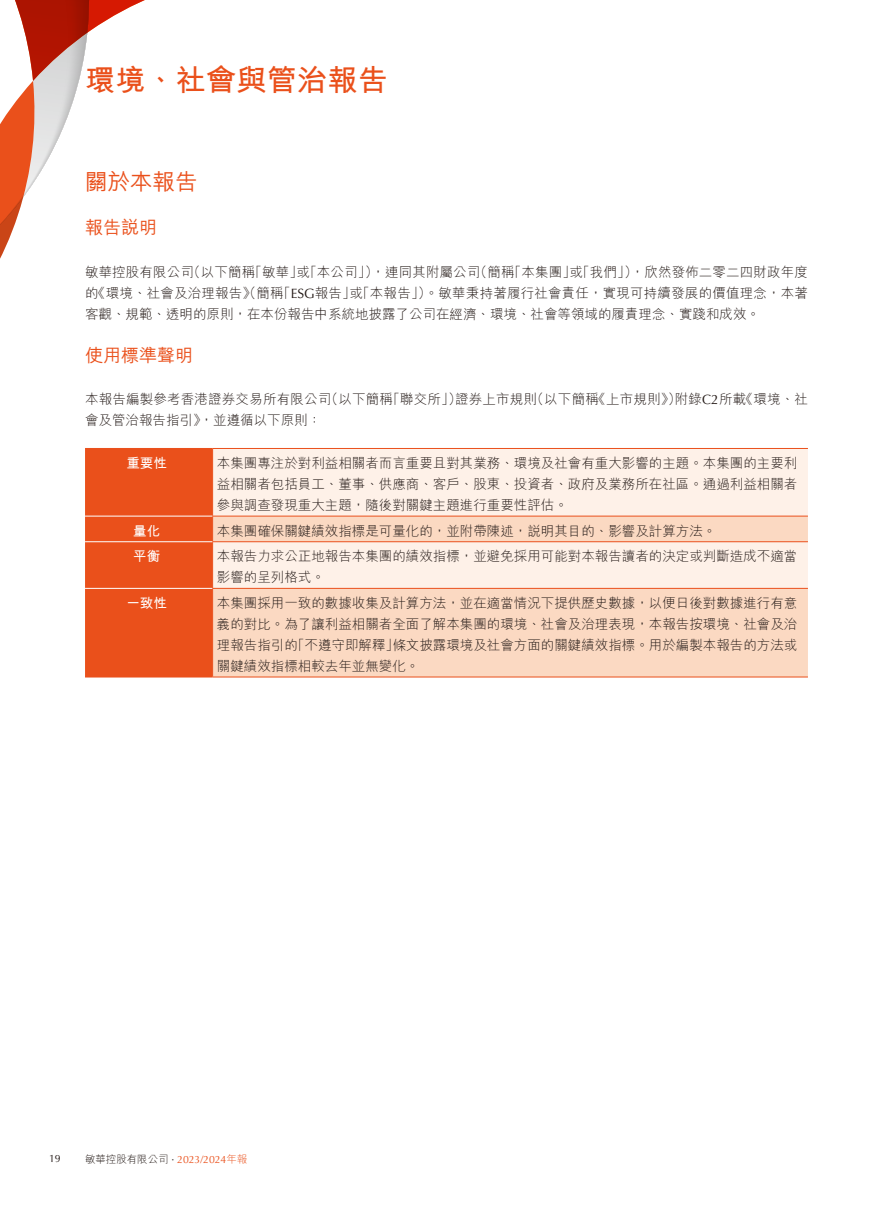
<style>
.page{position:relative;width:893px;height:1212px;background:#fff}
.page>*{position:absolute;margin:0;border:0;box-sizing:border-box;transform-origin:0 0}
.t1{font:700 30px "M Hei HK";letter-spacing:.01em;color:#ea501b}
.t2{font:500 22.5px "M Hei HK";color:#ea501b}
.t3{font:500 18px "M Hei HK";color:#ea501b}
.t4{font:300 13.5px/21px "M Hei HK";color:#231916}
.t5{font:700 13.5px "M Hei HK";color:#fff}
.t6{font:10.5px "Optima LT Std";letter-spacing:-.005em;color:#ea501b}
.t7{font:10.5px "Optima LT Std";color:#231916}
.s1{font-family:"Optima LT Std";font-weight:400}
.s2{font-family:"M Hei HK";font-weight:300;color:#231916}
.s3{color:#231916}
.s4{font-family:"M Hei HK";font-weight:300}
</style>
<div class="page">
<svg style="left:0;top:0;width:145px;height:259px"></svg>
<div style="left:213px;top:449px;width:595px;height:67px;background:#fef1e8"></div>
<svg style="left:213px;top:517px;width:595px;height:160px;fill:#fbd9c2"></svg>
<hr style="left:213px;top:448px;width:595px;height:1px;background:#ea501b">
<hr style="left:212px;top:516px;width:596px;height:1px;background:#ea501b">
<hr style="left:212px;top:541px;width:596px;height:1px;background:#ea501b">
<hr style="left:212px;top:588px;width:596px;height:1px;background:#ea501b">
<hr style="left:213px;top:677px;width:595px;height:1px;background:#ea501b">
<div style="left:85px;top:448px;width:128px;height:229px;background:#ea501b"></div>
<hr style="left:212px;top:542px;width:1px;height:46px;background:#ea501b">
<hr style="left:212px;top:589px;width:1px;height:88px;background:#ea501b">
<hr style="left:85px;top:677px;width:128px;height:1px;background:#ea501b">
<hr style="left:85px;top:516px;width:127px;height:1px;background:#fff">
<hr style="left:85px;top:541px;width:127px;height:1px;background:#fff">
<hr style="left:85px;top:588px;width:127px;height:1px;background:#fff">
<h1 class="t1" style="left:85px;top:58px;width:304px">環境、社會與管治報告</h1>
<h2 class="t2" style="left:85px;top:166px;width:114px">關於本報告</h2>
<h3 class="t3" style="left:85px;top:215px;width:73px">報告說明</h3>
<p class="t4" style="left:187px;top:261px;width:69px">（以下簡稱</p>
<p class="t4" style="left:249px;top:261px;width:131px">「敏華 「或」 本公司」）</p>
<p class="t4" style="left:474px;top:261px;width:42px">（簡稱</p>
<p class="t4" style="left:508px;top:261px;width:131px">「本集團 「或」 我們」）</p>
<p class="t4" style="left:372px;top:261px;width:110px">，連同其附屬公司</p>
<p class="t4" style="left:631px;top:261px;width:178px">，欣然發佈二零二四財政年度</p>
<p class="t4" style="left:85px;top:261px;width:110px">敏華控股有限公司</p>
<p class="t4" style="left:277px;top:282px;width:532px">「<span class="s1">ESG</span>報告 「或」 本報告」）。敏華秉持著履行社會責任，實現可持續發展的價值理念，本著</p>
<p class="t4" style="left:85px;top:282px;width:676px">《的環境、社會及治理報告》（簡稱<br>客觀、規範、透明的原則，在本份報告中系統地披露了公司在經濟、環境、社會等領域的履責理念、實踐和成效。</p>
<h3 class="t3" style="left:85px;top:342px;width:109px">使用標準聲明</h3>
<p class="t4" style="left:740px;top:389px;width:70px">《環境、社</p>
<p class="t4" style="left:85px;top:389px;width:248px">本報告編製參考香港證券交易所有限公司會及管治報告指引，》並遵循以下原則：</p>
<p class="t4" style="left:217px;top:452px;width:582px">本集團專注於對利益相關者而言重要且對其業務、環境及社會有重大影響的主題。本集團的主要利</p>
<p class="t4" style="left:325px;top:389px;width:70px">（以下簡稱</p>
<p class="t4" style="left:386px;top:389px;width:77px">「聯交所」）</p>
<p class="t4" style="left:531px;top:389px;width:70px">（以下簡稱</p>
<p class="t4" style="left:592px;top:389px;width:90px">《上市規則》）</p>
<p class="t4" style="left:675px;top:389px;width:73px">附錄<span class="s1">C2</span>所載</p>
<p class="t4" style="left:455px;top:389px;width:83px">證券上市規則</p>
<p class="t5" style="left:126px;top:453px;width:42px">重要性</p>
<p class="t5" style="left:133px;top:521px;width:28px">量化</p>
<p class="t5" style="left:133px;top:547px;width:28px">平衡</p>
<p class="t5" style="left:126px;top:593px;width:42px">一致性</p>
<p class="t4" style="left:217px;top:473px;width:582px">益相關者包括員工、董事、供應商、客戶、股東、投資者、政府及業務所在社區。通過利益相關者參與調查發現重大主題，隨後對關鍵主題進行重要性評估。</p>
<p class="t4" style="left:217px;top:520px;width:501px">本集團確保關鍵績效指標是可量化的，並附帶陳述，說明其目的、影響及計算方法。</p>
<p class="t4" style="left:217px;top:546px;width:582px">本報告力求公正地報告本集團的績效指標，並避免採用可能對本報告讀者的決定或判斷造成不適當</p>
<p class="t4" style="left:217px;top:564px;width:582px;line-height:25.7px">影響的呈列格式。<br>本集團採用一致的數據收集及計算方法，並在適當情況下提供歷史數據，以便日後對數據進行有意</p>
<p class="t4" style="left:217px;top:613px;width:582px;text-align:right">義的對比。為了讓利益相關者全面了解本集團的環境、社會及治理表現，本報告按環境、社會及治條文披露環境及社會方面的關鍵績效指標。用於編製本報告的方法或</p>
<p class="t4" style="left:217px;top:634px;width:204px">理報告指引的<br>關鍵績效指標相較去年並無變化。</p>
<p class="t4" style="left:291px;top:634px;width:109px">「不遵守即解釋」</p>
<p class="t7" style="left:49px;top:1153px;width:13px">19</p>
<p class="t6" style="left:85px;top:1153px;width:164px"><span class="s2">敏華控股有限公司</span> <span class="s3">·</span> 2023/2024<span class="s4">年報</span></p>
</div>
